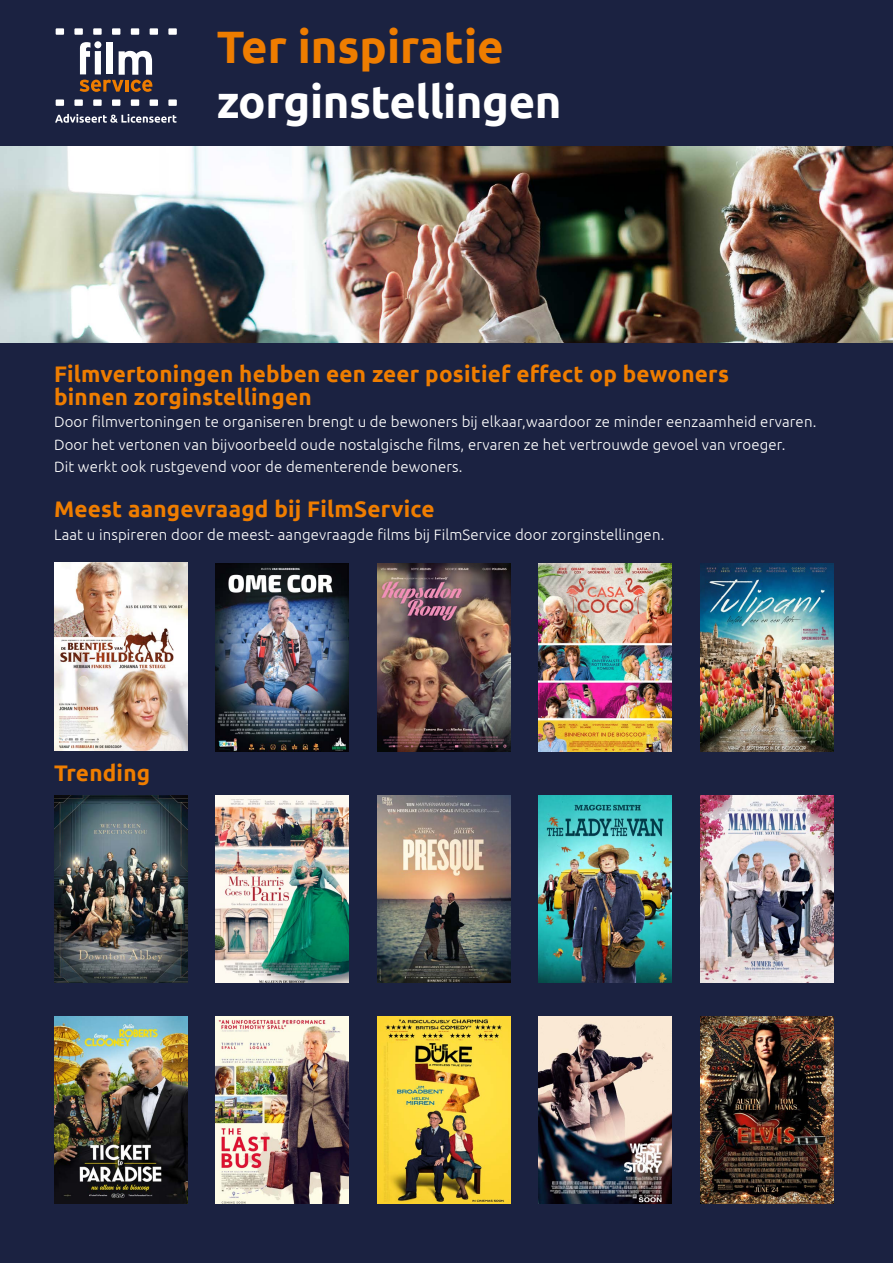
<style>
.page{position:relative;width:893px;height:1263px;background:#1b2241}
.page>*{position:absolute;margin:0;border:0;box-sizing:border-box;transform-origin:0 0}
.t1{font:700 45.45px "Ubuntu";letter-spacing:-.01em;color:#fff}
.t2{font:700 45.45px "Ubuntu";color:#ef7d00}
.t3{font:700 22.5px/22.5px "Ubuntu";letter-spacing:.01em;color:#ef7d00}
.t4{font:300 15px/22.5px "Ubuntu";letter-spacing:.01em;color:#fff}
</style>
<div class="page">
<svg style="left:80px;top:41px;width:72px;height:51px"></svg>
<svg style="left:55px;top:114px;width:122px;height:9px"></svg>
<div style="left:74px;top:28px;width:9px;height:7px;background:#fff"></div>
<div style="left:93px;top:28px;width:9px;height:7px;background:#fff"></div>
<div style="left:112px;top:28px;width:8px;height:7px;background:#fff"></div>
<div style="left:131px;top:28px;width:8px;height:7px;background:#fff"></div>
<div style="left:150px;top:28px;width:8px;height:7px;background:#fff"></div>
<div style="left:168px;top:28px;width:9px;height:7px;background:#fff"></div>
<div style="left:56px;top:28px;width:8px;height:7px;background:#fff"></div>
<div style="left:74px;top:99px;width:9px;height:7px;background:#fff"></div>
<div style="left:93px;top:99px;width:9px;height:7px;background:#fff"></div>
<div style="left:112px;top:99px;width:8px;height:7px;background:#fff"></div>
<div style="left:131px;top:99px;width:8px;height:7px;background:#fff"></div>
<div style="left:150px;top:99px;width:8px;height:7px;background:#fff"></div>
<div style="left:168px;top:99px;width:9px;height:7px;background:#fff"></div>
<div style="left:56px;top:99px;width:8px;height:7px;background:#fff"></div>
<img style="left:54px;top:1016px;width:133px;height:188px">
<img style="left:216px;top:1016px;width:133px;height:188px">
<img style="left:377px;top:1016px;width:133px;height:188px">
<img style="left:539px;top:1016px;width:133px;height:188px">
<img style="left:700px;top:1016px;width:133px;height:188px">
<img style="left:216px;top:564px;width:133px;height:187px">
<img style="left:377px;top:564px;width:133px;height:187px">
<img style="left:539px;top:564px;width:133px;height:187px">
<img style="left:700px;top:564px;width:133px;height:187px">
<img style="left:54px;top:795px;width:133px;height:188px">
<img style="left:216px;top:795px;width:133px;height:188px">
<img style="left:377px;top:795px;width:133px;height:188px">
<img style="left:539px;top:795px;width:133px;height:188px">
<img style="left:700px;top:795px;width:133px;height:188px">
<img style="left:54px;top:563px;width:133px;height:187px">
<img style="left:0;top:147px;width:893px;height:195px">
<h1 class="t2" style="left:217px;top:20px;width:289px">Ter inspiratie</h1>
<h1 class="t1" style="left:217px;top:74px;width:346px">zorginstellingen</h1>
<h2 class="t3" style="left:54px;top:362px;width:676px">Filmvertoningen hebben een zeer positief effect op bewoners binnen zorginstellingen</h2>
<p class="t4" style="left:54px;top:410px;width:764px">Door filmvertoningen te organiseren brengt u de bewoners bij elkaar,waardoor ze minder eenzaamheid ervaren.<br>Door het vertonen van bijvoorbeeld oude nostalgische films, ervaren ze het vertrouwde gevoel van vroeger.<br>Dit werkt ook rustgevend voor de dementerende bewoners.</p>
<h2 class="t3" style="left:54px;top:497px;width:382px">Meest aangevraagd bij FilmService</h2>
<p class="t4" style="left:54px;top:523px;width:612px">Laat u inspireren door de meest- aangevraagde films bij FilmService door zorginstellingen.</p>
<h2 class="t3" style="left:54px;top:761px;width:98px">Trending</h2>
</div>
